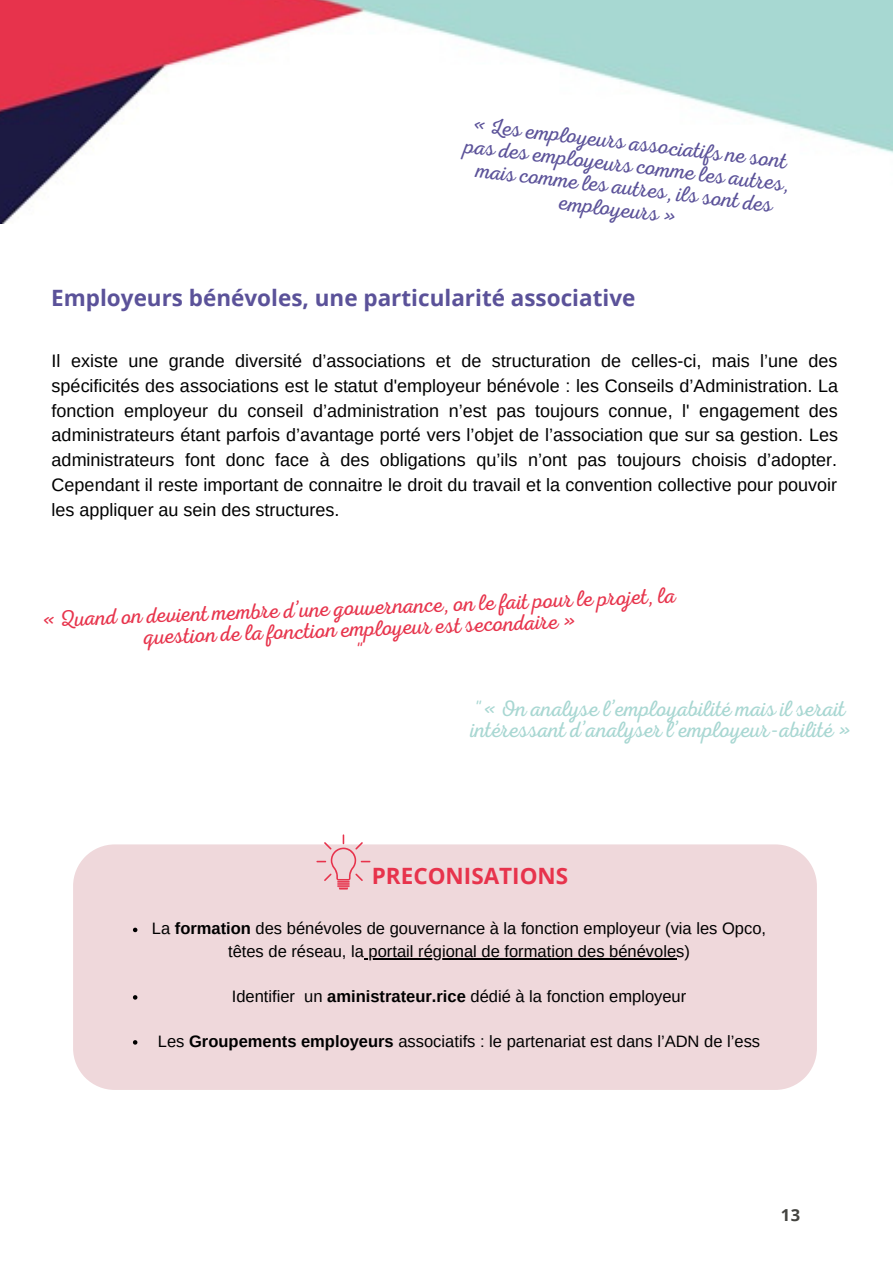
<style>
.page{position:relative;width:893px;height:1264px;background:#fff}
.page>*{position:absolute;margin:0;border:0;box-sizing:border-box;transform-origin:0 0}
.t1{font:22.5px/21.5px "RTL Adam Script Light";color:#e7344c;text-align:center}
.t2{font:22.5px/22.5px "RTL Adam Script Light";color:#5b5299;text-align:center}
.t3{font:22.5px/21.3px "RTL Adam Script Light";color:#a8d7d2}
.t4{font:700 22.5px "Open Sans";color:#5b5299}
.t5{font:700 22.5px "Open Sans";color:#e7334c}
.t6{font:18px/24.8px "Arimo";color:#000;text-align:justify}
.t7{font:16.5px/22.5px "Arimo";color:#000;text-align:center}
.t8{font:700 16.5px "Open Sans";color:#444440}
.s1{font-weight:700}
</style>
<div class="page">
<img style="left:0;top:0;width:892px;height:223px">
<div style="left:73px;top:844px;width:743px;height:245px;background:#efd8db"></div>
<svg style="left:133px;top:927px;width:4px;height:5px"></svg>
<hr style="left:364px;top:958px;width:312px;height:1px;background:#000">
<svg style="left:133px;top:995px;width:4px;height:4px"></svg>
<svg style="left:133px;top:1040px;width:4px;height:4px"></svg>
<svg style="left:316px;top:834px;width:54px;height:55px"></svg>
<p class="t2" style="left:469px;top:112px;width:329px;rotate:7deg">« Les employeurs associatifs ne sont pas des employeurs comme les autres, mais comme les autres, ils sont des employeurs »</p>
<p class="t4" style="left:51px;top:281px;width:585px">Employeurs bénévoles, une particularité associative</p>
<p class="t6" style="left:52px;top:348px;width:788px">Il existe une grande diversité d’associations et de structuration de celles-ci, mais l’une des spécificités des associations est le statut d'employeur bénévole : les Conseils d’Administration. La fonction employeur du conseil d’administration n’est pas toujours connue, l' engagement des administrateurs étant parfois d’avantage porté vers l’objet de l’association que sur sa gestion. Les administrateurs font donc face à des obligations qu’ils n’ont pas toujours choisis d’adopter.<br>Cependant il reste important de connaitre le droit du travail et la convention collective pour pouvoir les appliquer au sein des structures.</p>
<p class="t1" style="left:42px;top:608px;width:635px;rotate:-2deg">« Quand on devient membre d’une gouvernance, on le fait pour le projet, la question de la fonction employeur est secondaire »</p>
<p class="t3" style="left:470px;top:698px;width:382px">"« On analyse l’employabilité mais il serait intéressant d’analyser l’employeur-abilité »</p>
<p class="t5" style="left:372px;top:860px;width:198px">PRECONISATIONS</p>
<p class="t7" style="left:152px;top:917px;width:615px">La <span class="s1">formation</span> des bénévoles de gouvernance à la fonction employeur (via les Opco, têtes de réseau, la portail régional de formation des bénévoles)</p>
<p class="t7" style="left:232px;top:984px;width:456px">Identifier un <span class="s1">aministrateur.rice</span> dédié à la fonction employeur</p>
<p class="t7" style="left:158px;top:1029px;width:603px">Les <span class="s1">Groupements employeurs</span> associatifs : le partenariat est dans l’ADN de l’ess</p>
<p class="t8" style="left:780px;top:1203px;width:21px">13</p>
</div>
